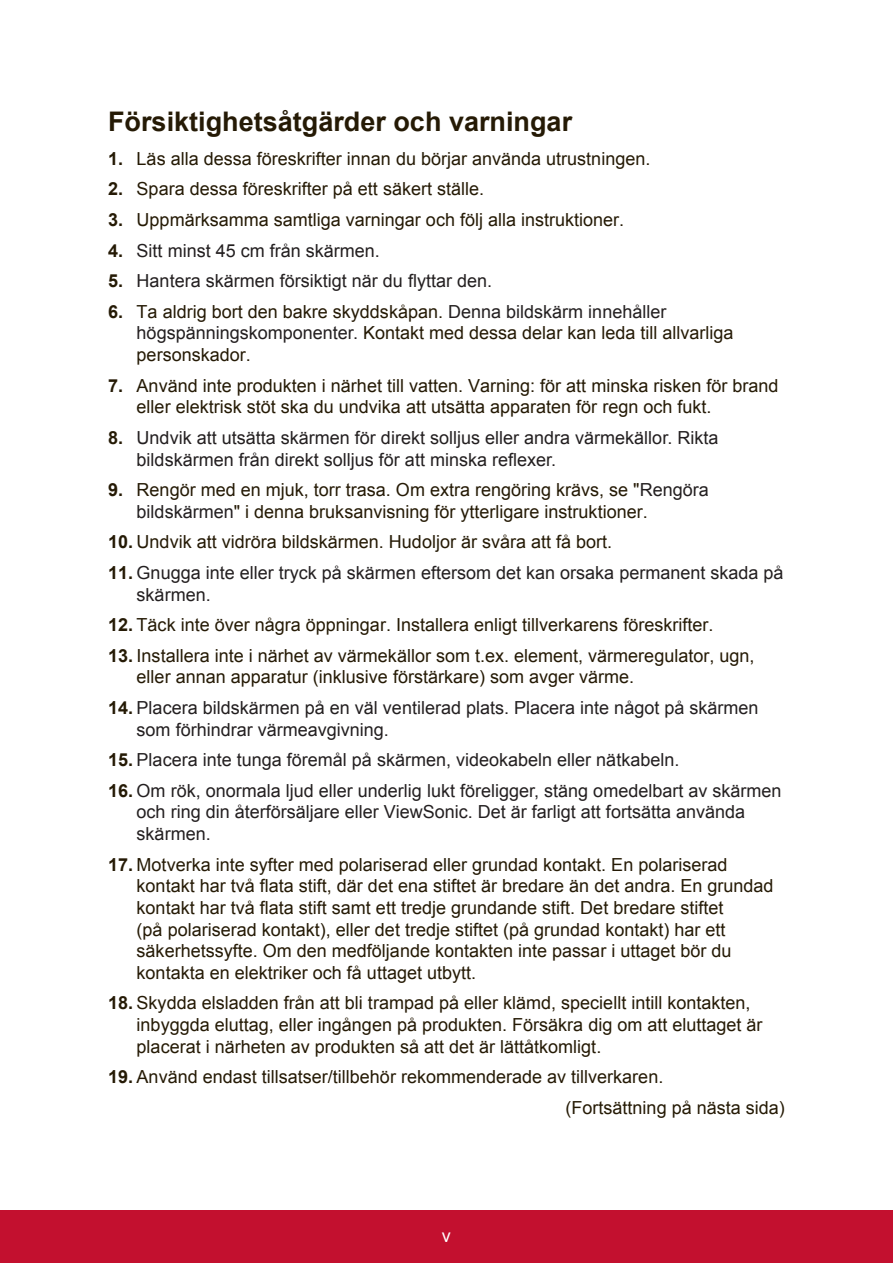
<style>
.page{position:relative;width:893px;height:1263px;background:#fff}
.page>*{position:absolute;margin:0;border:0;box-sizing:border-box;transform-origin:0 0}
.t1{font:700 27px "Arial";color:#251a05}
.t2{font:18px/21.6px "Arial";color:#251a05}
.t3{font:18px/21.6px "Arial";color:#231f20}
.t4{font:18px "Arial";color:#fff}
.s1{font-weight:700}
.s2{font-weight:700;color:#251a05}
.s3{color:#231f20}
</style>
<div class="page">
<div style="left:0;top:1210px;width:892px;height:53px;background:#c3102f"></div>
<h1 class="t1" style="left:108px;top:104px;width:465px">Försiktighetsåtgärder och varningar</h1>
<p class="t2" style="left:108px;top:148px;width:543px"><span class="s1">1.</span> Läs alla dessa föreskrifter innan du börjar använda utrustningen.</p>
<p class="t2" style="left:108px;top:178px;width:377px"><span class="s1">2.</span> Spara dessa föreskrifter på ett säkert ställe.</p>
<p class="t2" style="left:108px;top:209px;width:517px"><span class="s1">3.</span> Uppmärksamma samtliga varningar och följ alla instruktioner.</p>
<p class="t3" style="left:108px;top:240px;width:273px"><span class="s2">4.</span> Sitt minst 45 cm från skärmen.</p>
<p class="t3" style="left:108px;top:270px;width:385px"><span class="s2">5.</span> Hantera skärmen försiktigt när du flyttar den.</p>
<p class="t2" style="left:136px;top:301px;width:598px;text-indent:-28px"><span class="s1">6.</span> Ta aldrig bort den bakre skyddskåpan. <span class="s3">Denna bildskärm innehåller högspänningskomponenter.</span> Kontakt med dessa delar kan leda till allvarliga personskador.</p>
<p class="t2" style="left:136px;top:375px;width:643px;text-indent:-28px"><span class="s1">7.</span> Använd inte produkten i närhet till vatten. Varning: för att minska risken för brand eller elektrisk stöt ska du undvika att utsätta apparaten för regn och fukt.</p>
<p class="t3" style="left:136px;top:427px;width:583px;text-indent:-28px"><span class="s2">8.</span> Undvik att utsätta skärmen för direkt solljus eller andra värmekällor. Rikta bildskärmen från direkt solljus för att minska reflexer.</p>
<p class="t2" style="left:136px;top:479px;width:573px;text-indent:-28px"><span class="s1">9.</span> Rengör med en mjuk, torr trasa. Om extra rengöring krävs, se "<span class="s3">Rengöra bildskärmen</span>" i denna bruksanvisning för ytterligare instruktioner.</p>
<p class="t2" style="left:108px;top:531px;width:505px"><span class="s1">10.</span> Undvik att vidröra bildskärmen. Hudoljor är svåra att få bort.</p>
<p class="t3" style="left:136px;top:562px;width:648px;text-indent:-28px"><span class="s2">11.</span> Gnugga inte eller tryck på skärmen eftersom det kan orsaka permanent skada på skärmen.</p>
<p class="t2" style="left:108px;top:614px;width:606px"><span class="s1">12.</span> Täck inte över några öppningar. Installera enligt tillverkarens föreskrifter.</p>
<p class="t2" style="left:136px;top:645px;width:619px;text-indent:-28px"><span class="s1">13.</span> Installera inte i närhet av värmekällor som t.ex. element, värmeregulator, ugn, eller annan apparatur (inklusive förstärkare) som avger värme.</p>
<p class="t3" style="left:136px;top:697px;width:623px;text-indent:-28px"><span class="s2">14.</span> Placera bildskärmen på en väl ventilerad plats. Placera inte något på skärmen som förhindrar värmeavgivning.</p>
<p class="t3" style="left:108px;top:749px;width:572px"><span class="s2">15.</span> Placera inte tunga föremål på skärmen, videokabeln eller nätkabeln.</p>
<p class="t3" style="left:136px;top:780px;width:646px;text-indent:-28px"><span class="s2">16.</span> Om rök, onormala ljud eller underlig lukt föreligger, stäng omedelbart av skärmen och ring din återförsäljare eller ViewSonic. Det är farligt att fortsätta använda skärmen.</p>
<p class="t2" style="left:136px;top:853px;width:638px;text-indent:-28px"><span class="s1">17.</span> Motverka inte syfter med polariserad eller grundad kontakt. En polariserad kontakt har två flata stift, där det ena stiftet är bredare än det andra. En grundad kontakt har två flata stift samt ett tredje grundande stift. Det bredare stiftet<br>(på polariserad kontakt), eller det tredje stiftet (på grundad kontakt) har ett säkerhetssyfte. Om den medföljande kontakten inte passar i uttaget bör du kontakta en elektriker och få uttaget utbytt.</p>
<p class="t2" style="left:136px;top:992px;width:627px;text-indent:-28px"><span class="s1">18.</span> Skydda elsladden från att bli trampad på eller klämd, speciellt intill kontakten, inbyggda eluttag, eller ingången på produkten. Försäkra dig om att eluttaget är placerat i närheten av produkten så att det är lättåtkomligt.</p>
<p class="t2" style="left:565px;top:1061px;width:221px;line-height:30.6px;text-indent:-457px"><span class="s1">19.</span> Använd endast tillsatser/tillbehör rekommenderade av tillverkaren.<br>(Fortsättning på nästa sida)</p>
<p class="t4" style="left:442px;top:1223px;width:10px">v</p>
</div>
